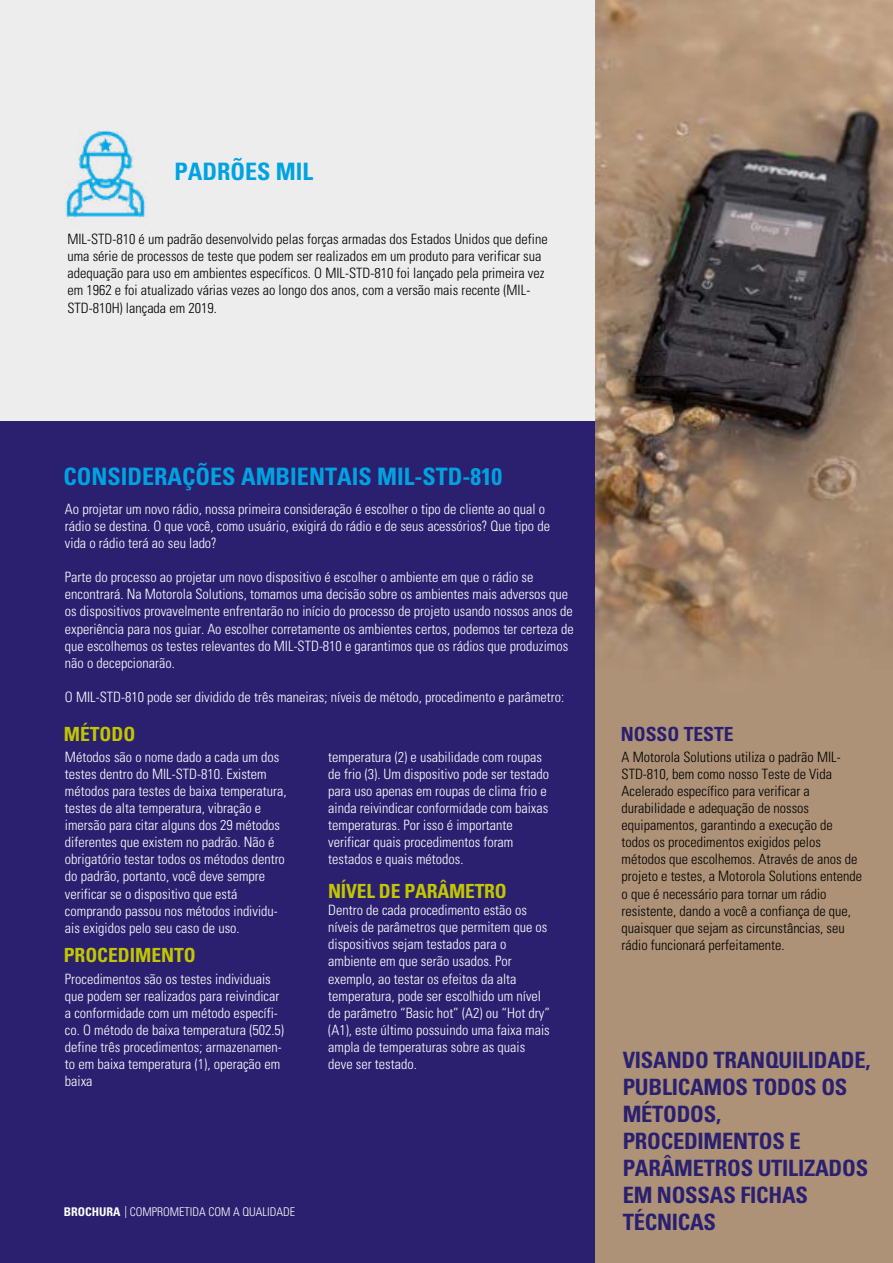
<style>
.page{position:relative;width:893px;height:1263px;background:#fff}
.page>*{position:absolute;margin:0;border:0;box-sizing:border-box;transform-origin:0 0}
.t1{font:700 condensed 24px "Univers";color:#00a3e2}
.t2{font:700 condensed 22.5px/27px "Univers";letter-spacing:-.01em;color:#2a206f}
.t3{font:700 condensed 19.5px "Univers";color:#c1c600}
.t4{font:700 condensed 19.5px "Univers";color:#2a206f}
.t5{font:300 condensed 14.25px/17.1px "Univers";color:#fff}
.t6{font:300 condensed 14.25px/17.1px "Univers";color:#000}
.t7{font:300 condensed 12px "Univers";color:#fff}
.s1{font-weight:700}
</style>
<div class="page">
<div style="left:0;top:0;width:634px;height:446px;background:#ededed"></div>
<div style="left:0;top:421px;width:893px;height:842px;background:#2a206f"></div>
<img style="left:65px;top:130px;width:81px;height:88px">
<img style="left:595px;top:0;width:298px;height:1263px">
<h1 class="t1" style="left:174px;top:156px;width:140px">PADRÕES MIL</h1>
<p class="t6" style="left:67px;top:231px;width:482px">MIL-STD-810 é um padrão desenvolvido pelas forças armadas dos Estados Unidos que define uma série de processos de teste que podem ser realizados em um produto para verificar sua adequação para uso em ambientes específicos. O MIL-STD-810 foi lançado pela primeira vez em 1962 e foi atualizado várias vezes ao longo dos anos, com a versão mais recente (MIL-STD-810H) lançada em 2019.</p>
<h1 class="t1" style="left:64px;top:462px;width:440px">CONSIDERAÇÕES AMBIENTAIS MIL-STD-810</h1>
<p class="t5" style="left:65px;top:500px;width:486px">Ao projetar um novo rádio, nossa primeira consideração é escolher o tipo de cliente ao qual o rádio se destina. O que você, como usuário, exigirá do rádio e de seus acessórios? Que tipo de vida o rádio terá ao seu lado?</p>
<p class="t5" style="left:65px;top:569px;width:510px">Parte do processo ao projetar um novo dispositivo é escolher o ambiente em que o rádio se encontrará. Na Motorola Solutions, tomamos uma decisão sobre os ambientes mais adversos que os dispositivos provavelmente enfrentarão no início do processo de projeto usando nossos anos de experiência para nos guiar. Ao escolher corretamente os ambientes certos, podemos ter certeza de que escolhemos os testes relevantes do MIL-STD-810 e garantimos que os rádios que produzimos não o decepcionarão.</p>
<p class="t5" style="left:65px;top:688px;width:501px">O MIL-STD-810 pode ser dividido de três maneiras; níveis de método, procedimento e parâmetro:</p>
<h3 class="t3" style="left:64px;top:722px;width:73px">MÉTODO</h3>
<h3 class="t4" style="left:621px;top:722px;width:114px">NOSSO TESTE</h3>
<p class="t5" style="left:65px;top:748px;width:223px">Métodos são o nome dado a cada um dos testes dentro do MIL-STD-810. Existem métodos para testes de baixa temperatura, testes de alta temperatura, vibração e imersão para citar alguns dos 29 métodos diferentes que existem no padrão. Não é obrigatório testar todos os métodos dentro do padrão, portanto, você deve sempre verificar se o dispositivo que está comprando passou nos métodos individu&shy;ais exigidos pelo seu caso de uso.</p>
<p class="t5" style="left:65px;top:970px;width:221px">Procedimentos são os testes individuais que podem ser realizados para reivindicar a conformidade com um método específi&shy;co. O método de baixa temperatura (502.5) define três procedimentos; armazenamen&shy;to em baixa temperatura (1), operação em baixa</p>
<h3 class="t3" style="left:64px;top:943px;width:134px">PROCEDIMENTO</h3>
<p class="t7" style="left:64px;top:1205px;width:233px"><span class="s1">BROCHURA</span> | COMPROMETIDA COM A QUALIDADE</p>
<p class="t5" style="left:328px;top:748px;width:222px">temperatura (2) e usabilidade com roupas de frio (3). Um dispositivo pode ser testado para uso apenas em roupas de clima frio e ainda reivindicar conformidade com baixas temperaturas. Por isso é importante verificar quais procedimentos foram testados e quais métodos.</p>
<p class="t6" style="left:622px;top:748px;width:242px">A Motorola Solutions utiliza o padrão MIL-STD-810, bem como nosso Teste de Vida Acelerado específico para verificar a durabilidade e adequação de nossos equipamentos, garantindo a execução de todos os procedimentos exigidos pelos métodos que escolhemos. Através de anos de projeto e testes, a Motorola Solutions entende o que é necessário para tornar um rádio resistente, dando a você a confiança de que, quaisquer que sejam as circunstâncias, seu rádio funcionará perfeitamente.</p>
<h3 class="t3" style="left:328px;top:879px;width:180px">NÍVEL DE PARÂMETRO</h3>
<p class="t5" style="left:328px;top:901px;width:223px">Dentro de cada procedimento estão os níveis de parâmetros que permitem que os dispositivos sejam testados para o ambiente em que serão usados. Por exemplo, ao testar os efeitos da alta temperatura, pode ser escolhido um nível de parâmetro “Basic hot” (A2) ou “Hot dry” (A1), este último possuindo uma faixa mais ampla de temperaturas sobre as quais deve ser testado.</p>
<h2 class="t2" style="left:623px;top:1046px;width:249px">VISANDO TRANQUILIDADE,<br>PUBLICAMOS TODOS OS<br>MÉTODOS,<br>PROCEDIMENTOS E<br>PARÂMETROS UTILIZADOS<br>EM NOSSAS FICHAS<br>TÉCNICAS</h2>
</div>
